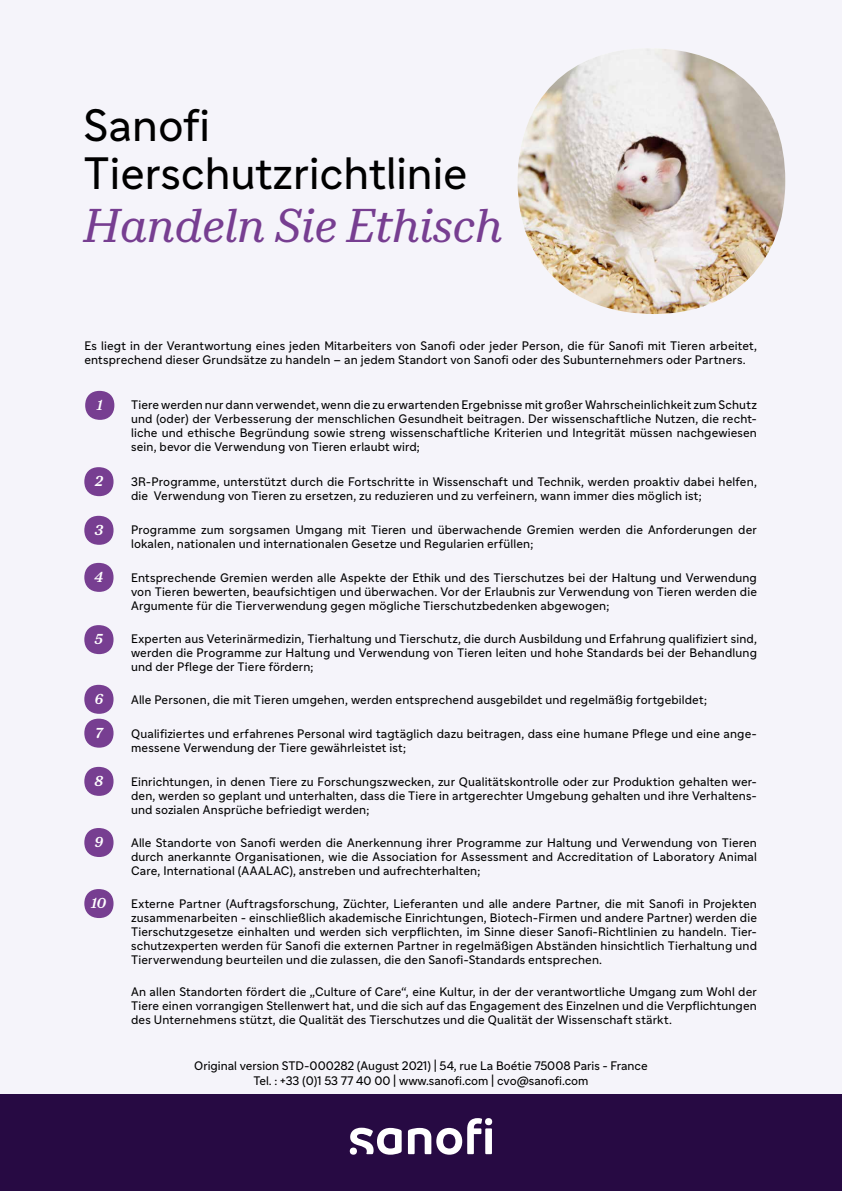
<style>
.page{position:relative;width:842px;height:1191px;background:#f4f2fa}
.page>*{position:absolute;margin:0;border:0;box-sizing:border-box;transform-origin:0 0}
.t1{font:italic 46px "Sanofi Serif";color:#773e91}
.t2{font:44px/48px "Sanofi Sans";color:#000}
.t3{font:italic 700 14px "Sanofi Serif";color:#fff}
.t4{font:12px/14px "Sanofi Sans";letter-spacing:.01em;color:#000;text-align:justify}
</style>
<div class="page">
<div style="left:85px;top:391px;width:29px;height:29px;background:#773e91;border-radius:50%"></div>
<div style="left:84px;top:467px;width:30px;height:29px;background:#773e91;border-radius:50%"></div>
<div style="left:84px;top:516px;width:30px;height:29px;background:#773e91;border-radius:50%"></div>
<div style="left:84px;top:563px;width:30px;height:29px;background:#773e91;border-radius:50%"></div>
<div style="left:84px;top:625px;width:30px;height:29px;background:#773e91;border-radius:50%"></div>
<div style="left:84px;top:685px;width:30px;height:29px;background:#773e91;border-radius:50%"></div>
<div style="left:84px;top:718px;width:30px;height:29px;background:#773e91;border-radius:50%"></div>
<div style="left:84px;top:767px;width:30px;height:29px;background:#773e91;border-radius:50%"></div>
<div style="left:84px;top:828px;width:30px;height:29px;background:#773e91;border-radius:50%"></div>
<div style="left:84px;top:889px;width:30px;height:29px;background:#773e91;border-radius:50%"></div>
<img style="left:518px;top:48px;width:267px;height:266px;border-radius:132px">
<div style="left:0;top:1094px;width:842px;height:97px;background:#270a43"></div>
<svg style="left:350px;top:1127px;width:52px;height:27px"></svg>
<div style="left:485px;top:1128px;width:7px;height:26px;background:#fff"></div>
<svg style="left:408px;top:1118px;width:74px;height:36px"></svg>
<div style="left:350px;top:1147px;width:7px;height:7px;background:#fff;border-radius:50%"></div>
<div style="left:485px;top:1118px;width:7px;height:7px;background:#fff;border-radius:50%"></div>
<h2 class="t2" style="left:84px;top:101px;width:385px">Sanofi<br>Tierschutzrichtlinie</h2>
<h1 class="t1" style="left:84px;top:197px;width:420px">Handeln Sie Ethisch</h1>
<p class="t4" style="left:84px;top:338px;width:674px">Es liegt in der Verantwortung eines jeden Mitarbeiters von Sanofi oder jeder Person, die für Sanofi mit Tieren arbeitet, entsprechend dieser Grundsätze zu handeln – an jedem Standort von Sanofi oder des Subunternehmers oder Partners.</p>
<p class="t3" style="left:97px;top:396px;width:7px">1</p>
<p class="t4" style="left:131px;top:398px;width:627px">Tiere werden nur dann verwendet, wenn die zu erwartenden Ergebnisse mit großer Wahrscheinlichkeit zum Schutz und (oder) der Verbesserung der menschlichen Gesundheit beitragen. Der wissenschaftliche Nutzen, die recht&shy;liche und ethische Begründung sowie streng wissenschaftliche Kriterien und Integrität müssen nachgewiesen sein, bevor die Verwendung von Tieren erlaubt wird;</p>
<p class="t3" style="left:95px;top:472px;width:10px">2</p>
<p class="t3" style="left:95px;top:521px;width:10px">3</p>
<p class="t3" style="left:95px;top:568px;width:10px">4</p>
<p class="t4" style="left:131px;top:475px;width:627px">3R-Programme, unterstützt durch die Fortschritte in Wissenschaft und Technik, werden proaktiv dabei helfen, die Verwendung von Tieren zu ersetzen, zu reduzieren und zu verfeinern, wann immer dies möglich ist;</p>
<p class="t4" style="left:131px;top:523px;width:627px">Programme zum sorgsamen Umgang mit Tieren und überwachende Gremien werden die Anforderungen der lokalen, nationalen und internationalen Gesetze und Regularien erfüllen;</p>
<p class="t4" style="left:131px;top:570px;width:627px">Entsprechende Gremien werden alle Aspekte der Ethik und des Tierschutzes bei der Haltung und Verwendung von Tieren bewerten, beaufsichtigen und überwachen. Vor der Erlaubnis zur Verwendung von Tieren werden die Argumente für die Tierverwendung gegen mögliche Tierschutzbedenken abgewogen;</p>
<p class="t3" style="left:95px;top:630px;width:10px">5</p>
<p class="t4" style="left:131px;top:632px;width:627px">Experten aus Veterinärmedizin, Tierhaltung und Tierschutz, die durch Ausbildung und Erfahrung qualifiziert sind, werden die Programme zur Haltung und Verwendung von Tieren leiten und hohe Standards bei der Behandlung und der Pflege der Tiere fördern;</p>
<p class="t3" style="left:94px;top:690px;width:10px">6</p>
<p class="t3" style="left:95px;top:724px;width:9px">7</p>
<p class="t3" style="left:95px;top:772px;width:10px">8</p>
<p class="t3" style="left:94px;top:833px;width:10px">9</p>
<p class="t4" style="left:131px;top:693px;width:577px">Alle Personen, die mit Tieren umgehen, werden entsprechend ausgebildet und regelmäßig fortgebildet;</p>
<p class="t4" style="left:131px;top:726px;width:627px">Qualifiziertes und erfahrenes Personal wird tagtäglich dazu beitragen, dass eine humane Pflege und eine ange&shy;messene Verwendung der Tiere gewährleistet ist;</p>
<p class="t4" style="left:131px;top:774px;width:627px">Einrichtungen, in denen Tiere zu Forschungszwecken, zur Qualitätskontrolle oder zur Produktion gehalten wer&shy;den, werden so geplant und unterhalten, dass die Tiere in artgerechter Umgebung gehalten und ihre Verhaltens&shy;und sozialen Ansprüche befriedigt werden;</p>
<p class="t4" style="left:131px;top:835px;width:627px">Alle Standorte von Sanofi werden die Anerkennung ihrer Programme zur Haltung und Verwendung von Tieren durch anerkannte Organisationen, wie die Association for Assessment and Accreditation of Laboratory Animal Care, International (AAALAC), anstreben und aufrechterhalten;</p>
<p class="t3" style="left:91px;top:894px;width:17px">10</p>
<p class="t4" style="left:131px;top:897px;width:627px">Externe Partner (Auftragsforschung, Züchter, Lieferanten und alle andere Partner, die mit Sanofi in Projekten zusammenarbeiten - einschließlich akademische Einrichtungen, Biotech-Firmen und andere Partner) werden die Tierschutzgesetze einhalten und werden sich verpflichten, im Sinne dieser Sanofi-Richtlinien zu handeln. Tier&shy;schutzexperten werden für Sanofi die externen Partner in regelmäßigen Abständen hinsichtlich Tierhaltung und Tierverwendung beurteilen und die zulassen, die den Sanofi-Standards entsprechen.</p>
<p class="t4" style="left:131px;top:985px;width:627px">An allen Standorten fördert die „Culture of Care“, eine Kultur, in der der verantwortliche Umgang zum Wohl der Tiere einen vorrangigen Stellenwert hat, und die sich auf das Engagement des Einzelnen und die Verpflichtungen des Unternehmens stützt, die Qualität des Tierschutzes und die Qualität der Wissenschaft stärkt.</p>
<p class="t4" style="left:194px;top:1058px;width:455px;line-height:15px;text-align:center">Original version STD-000282 (August 2021) | 54, rue La Boétie 75008 Paris - France<br>Tel. : +33 (0)1 53 77 40 00 | www.sanofi.com | cvo@sanofi.com</p>
</div>
